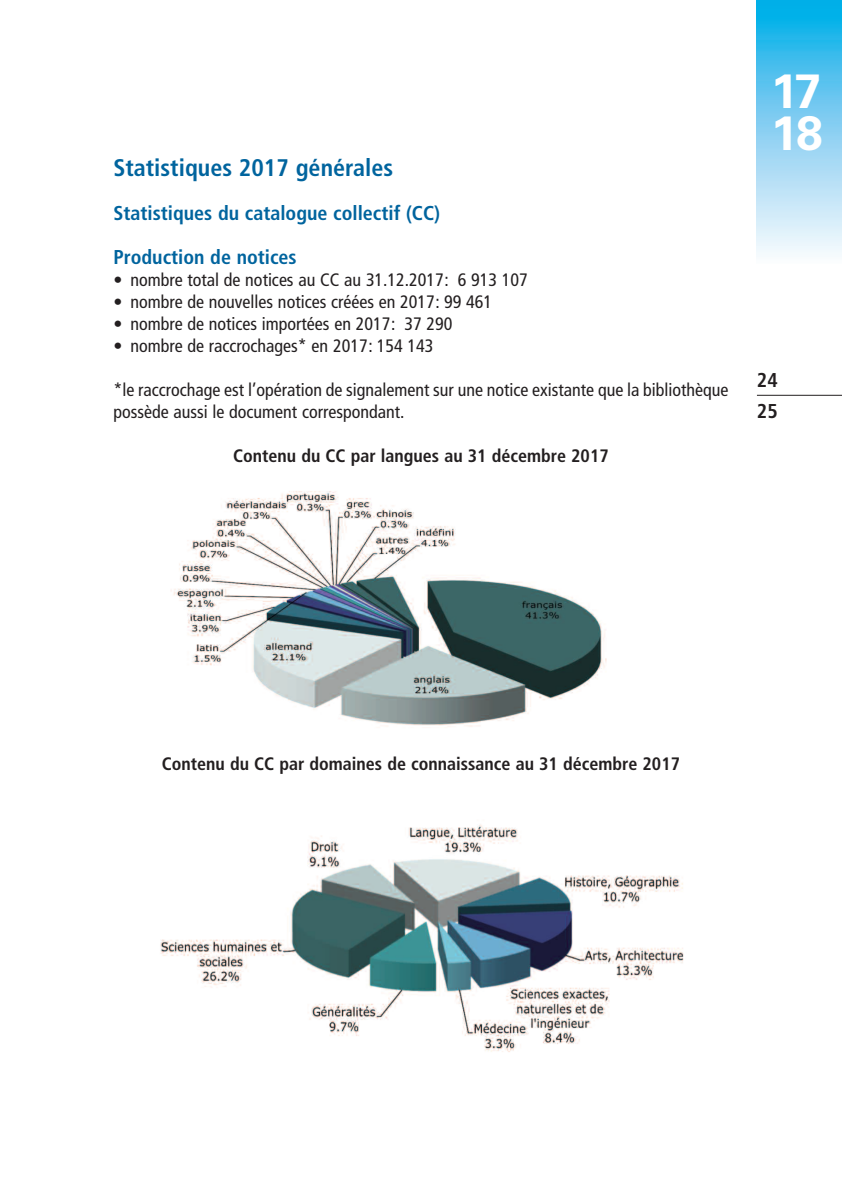
<style>
.page{position:relative;width:842px;height:1191px;background:#fff}
.page>*{position:absolute;margin:0;border:0;box-sizing:border-box;transform-origin:0 0}
.t1{font:700 48px/42px "Univers";color:#fff}
.t2{font:700 condensed 24px "Frutiger";color:#00649e}
.t3{font:700 condensed 20px "Frutiger";color:#00649e}
.t4{font:700 condensed 20px/30.4px "Frutiger";color:#231f20}
.t5{font:condensed 18px/22px "Frutiger";color:#231f20}
.t6{font:700 condensed 18px "Frutiger";color:#231f20}
</style>
<div class="page">
<svg style="left:757px;top:0;width:85px;height:255px;background:#7fd0f2"></svg>
<hr style="left:757px;top:395px;width:85px;height:1px;background:#231f20">
<img style="left:171px;top:491px;width:436px;height:236px">
<img style="left:160px;top:824px;width:524px;height:228px">
<h2 class="t2" style="left:113px;top:158px;width:281px">Statistiques 2017 générales</h2>
<p class="t3" style="left:113px;top:205px;width:328px">Statistiques du catalogue collectif (CC)</p>
<p class="t3" style="left:113px;top:249px;width:185px">Production de notices</p>
<p class="t5" style="left:113px;top:270px;width:416px">• nombre total de notices au CC au 31.12.2017: 6 913 107</p>
<p class="t5" style="left:113px;top:292px;width:380px">• nombre de nouvelles notices créées en 2017: 99 461</p>
<p class="t5" style="left:113px;top:314px;width:340px">• nombre de notices importées en 2017: 37 290</p>
<p class="t5" style="left:113px;top:336px;width:322px">• nombre de raccrochages* en 2017: 154 143</p>
<p class="t5" style="left:113px;top:380px;width:617px">*le raccrochage est l’opération de signalement sur une notice existante que la bibliothèque possède aussi le document correspondant.</p>
<p class="t6" style="left:233px;top:448px;width:377px">Contenu du CC par langues au 31 décembre 2017</p>
<h1 class="t1" style="left:771px;top:74px;width:53px">17<br>18</h1>
<p class="t4" style="left:757px;top:366px;width:22px">24<br>25</p>
<p class="t6" style="left:162px;top:756px;width:520px">Contenu du CC par domaines de connaissance au 31 décembre 2017</p>
</div>
